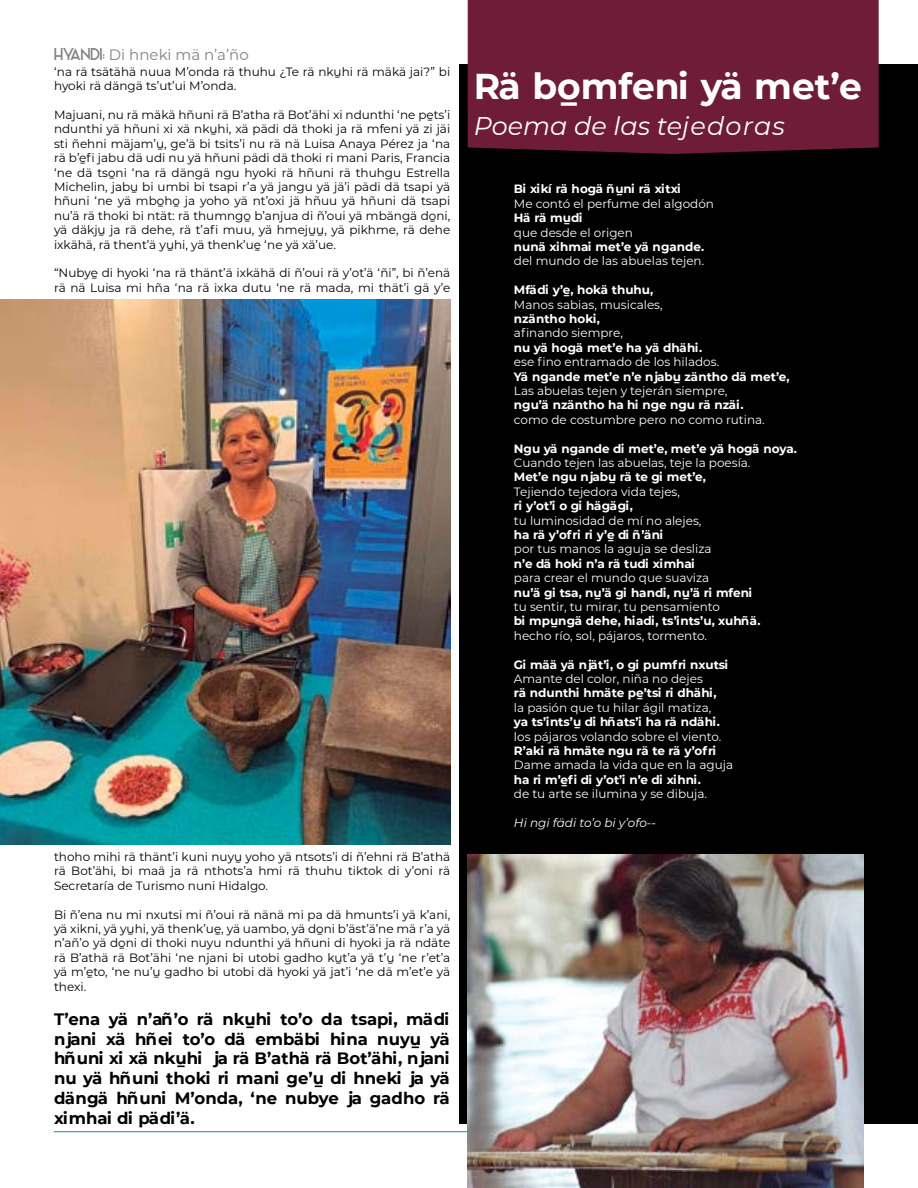
<style>
.page{position:relative;width:918px;height:1188px;background:#fff}
.page>*{position:absolute;margin:0;border:0;box-sizing:border-box;transform-origin:0 0}
.t1{font:36px "Montserrat HNAHNU Bold";color:#fff}
.t2{font:25.5px "Montserrat HNAHNU Italic";color:#fff}
.t3{font:16.5px/19.8px "Montserrat HNAHNU Bold";color:#000;text-align:justify}
.t4{font:15px "Montserrat HNAHNU Regular";color:#808285}
.t5{font:12px/14.4px "Montserrat HNAHNU Regular";color:#000;text-align:justify}
.t6{font:12px "Montserrat HNAHNU Regular";color:#fff}
.t7{font:12px "Montserrat HNAHNU Bold";color:#fff}
.t8{font:12px "Montserrat HNAHNU Italic";color:#fff}
.s1{font-family:"Alpaca Scarlett Demo"}
</style>
<div class="page">
<hr style="left:54px;top:1131px;width:810px;height:1px;background:#009a9b">
<div style="left:459px;top:64px;width:459px;height:1060px;background:#000"></div>
<img style="left:0;top:300px;width:450px;height:544px">
<div style="left:468px;top:0;width:411px;height:154px;background:#6f1c38"></div>
<img style="left:468px;top:855px;width:396px;height:333px">
<p class="t4" style="left:54px;top:44px;width:196px"><span class="s1">HYANDI:</span> Di hneki mä n’a’ño</p>
<p class="t5" style="left:54px;top:64px;width:398px">‘na rä tsätähä nuua M’onda rä thuhu ¿Te rä nkùhi rä mäkä jai?” bi hyoki rä dängä ts’ut’ui M’onda.</p>
<p class="t5" style="left:54px;top:107px;width:398px">Majuani, nu rä mäkä hñuni rä B’atha rä Bot’ähi xi ndunthi ‘ne pèts’i ndunthi yä hñuni xi xä nkùhi, xä pädi dä thoki ja rä mfeni yä zi jäi sti ñehni mäjam’ù, ge’ä bi tsits’i nu rä nä Luisa Anaya Pérez ja ‘na rä b’èfi jabu dä udi nu yä hñuni pädi dä thoki ri mani Paris, Francia ‘ne dä tsòni ‘na rä dängä ngu hyoki rä hñuni rä thuhgu Estrella Michelin, jabù bi umbi bi tsapi r’a yä jangu yä jä’i pädi dä tsapi yä hñuni ‘ne yä mbòhò ja yoho yä nt’oxi jä hñuu yä hñuni dä tsapi nu’ä rä thoki bi ntät: rä thumngò b’anjua di ñ’oui yä mbängä dòni, yä däkjù ja rä dehe, rä t’afi muu, yä hmejùù, yä pikhme, rä dehe ixkähä, rä thent’ä yùhi, yä thenk’uè ‘ne yä xä’ue.</p>
<p class="t5" style="left:54px;top:266px;width:398px">“Nubyè di hyoki ‘na rä thänt’ä ixkähä di ñ’oui rä y’ot’ä ‘ñi”, bi ñ’enä rä nä Luisa mi hña ‘na rä ixka dutu ‘ne rä mada, mi thät’i gä y’e</p>
<p class="t5" style="left:54px;top:849px;width:398px">thoho mihi rä thänt’i kuni nuyù yoho yä ntsots’i di ñ’ehni rä B’athä rä Bot’ähi, bi maä ja rä nthots’a hmi rä thuhu tiktok di y’oni rä Secretaría de Turismo nuni Hidalgo.</p>
<p class="t5" style="left:54px;top:907px;width:398px">Bi ñ’ena nu mi nxutsi mi ñ’oui rä nänä mi pa dä hmunts’i yä k’ani, yä xikni, yä yùhi, yä thenk’uè, yä uambo, yä dòni b’äst’ä’ne mä r’a yä n’añ’o yä dòni di thoki nuyu ndunthi yä hñuni di hyoki ja rä ndäte rä B’athä rä Bot’ähi ‘ne njani bi utobi gadho kùt’a yä t’ù ‘ne r’et’a yä m’èto, ‘ne nu’ù gadho bi utobi dä hyoki yä jat’i ‘ne dä m’et’e yä thexi.</p>
<h3 class="t3" style="left:54px;top:1008px;width:398px">T’ena yä n’añ’o rä nkùhi to’o da tsapi, mädi njani xä hñei to’o dä embäbi hina nuyù yä hñuni xi xä nkùhi ja rä B’athä rä Bot’ähi, njani nu yä hñuni thoki ri mani ge’ù di hneki ja yä dängä hñuni M’onda, ‘ne nubye ja gadho rä ximhai di pädi’ä.</h3>
<h1 class="t1" style="left:474px;top:60px;width:390px">Rä bòmfeni yä met’e</h1>
<h2 class="t2" style="left:474px;top:108px;width:313px">Poema de las tejedoras</h2>
<p class="t7" style="left:514px;top:180px;width:169px">Bi xikí rä hogä ñùni rä xitxi</p>
<p class="t6" style="left:514px;top:195px;width:202px">Me contó el perfume del algodón</p>
<p class="t7" style="left:514px;top:209px;width:71px">Hä rä mùdi</p>
<p class="t6" style="left:514px;top:224px;width:121px">que desde el origen</p>
<p class="t7" style="left:514px;top:238px;width:192px">nunä xihmai met’e yä ngande.</p>
<p class="t6" style="left:514px;top:253px;width:192px">del mundo de las abuelas tejen.</p>
<p class="t7" style="left:514px;top:281px;width:141px">Mfädi y’è, hokä thuhu,</p>
<p class="t6" style="left:514px;top:296px;width:150px">Manos sabias, musicales,</p>
<p class="t7" style="left:514px;top:310px;width:88px">nzäntho hoki,</p>
<p class="t6" style="left:514px;top:325px;width:111px">afinando siempre,</p>
<p class="t7" style="left:514px;top:339px;width:190px">nu yä hogä met’e ha yä dhähi.</p>
<p class="t6" style="left:514px;top:354px;width:207px">ese fino entramado de los hilados.</p>
<p class="t7" style="left:514px;top:368px;width:277px">Yä ngande met’e n’e njabù zäntho dä met’e,</p>
<p class="t6" style="left:514px;top:382px;width:215px">Las abuelas tejen y tejerán siempre,</p>
<p class="t7" style="left:514px;top:396px;width:231px">ngu’ä nzäntho ha hi nge ngu rä nzäi.</p>
<p class="t6" style="left:514px;top:411px;width:252px">como de costumbre pero no como rutina.</p>
<p class="t7" style="left:514px;top:440px;width:285px">Ngu yä ngande di met’e, met’e yä hogä noya.</p>
<p class="t6" style="left:514px;top:454px;width:238px">Cuando tejen las abuelas, teje la poesía.</p>
<p class="t7" style="left:514px;top:468px;width:194px">Met’e ngu njabù rä te gi met’e,</p>
<p class="t6" style="left:514px;top:483px;width:168px">Tejiendo tejedora vida tejes,</p>
<p class="t7" style="left:514px;top:497px;width:121px">ri y’ot’i o gi hägägi,</p>
<p class="t6" style="left:514px;top:512px;width:189px">tu luminosidad de mí no alejes,</p>
<p class="t7" style="left:514px;top:526px;width:151px">ha rä y’ofri ri y’è di ñ’äni</p>
<p class="t6" style="left:514px;top:541px;width:199px">por tus manos la aguja se desliza</p>
<p class="t7" style="left:514px;top:555px;width:183px">n’e dä hoki n’a rä tudi ximhai</p>
<p class="t6" style="left:514px;top:570px;width:197px">para crear el mundo que suaviza</p>
<p class="t7" style="left:514px;top:584px;width:240px">nu’ä gi tsa, nù’ä gi handi, nù’ä ri mfeni</p>
<p class="t6" style="left:514px;top:598px;width:208px">tu sentir, tu mirar, tu pensamiento</p>
<p class="t7" style="left:514px;top:612px;width:248px">bi mpùngä dehe, hiadi, ts’ints’u, xuhñä.</p>
<p class="t6" style="left:514px;top:627px;width:194px">hecho río, sol, pájaros, tormento.</p>
<p class="t7" style="left:514px;top:656px;width:216px">Gi mää yä njät’i, o gi pumfri nxutsi</p>
<p class="t6" style="left:514px;top:670px;width:190px">Amante del color, niña no dejes</p>
<p class="t7" style="left:514px;top:684px;width:204px">rä ndunthi hmäte pè’tsi ri dhähi,</p>
<p class="t6" style="left:514px;top:699px;width:199px">la pasión que tu hilar ágil matiza,</p>
<p class="t7" style="left:514px;top:713px;width:207px">ya ts’ints’ù di hñats’i ha rä ndähi.</p>
<p class="t6" style="left:514px;top:728px;width:209px">los pájaros volando sobre el viento.</p>
<p class="t7" style="left:514px;top:742px;width:204px">R’aki rä hmäte ngu rä te rä y’ofri</p>
<p class="t6" style="left:514px;top:757px;width:221px">Dame amada la vida que en la aguja</p>
<p class="t7" style="left:514px;top:771px;width:189px">ha ri m’èfi di y’ot’i n’e di xihni.</p>
<p class="t6" style="left:514px;top:786px;width:195px">de tu arte se ilumina y se dibuja.</p>
<p class="t8" style="left:514px;top:814px;width:144px">Hi ngi fädi to’o bi y’ofo--</p>
</div>
